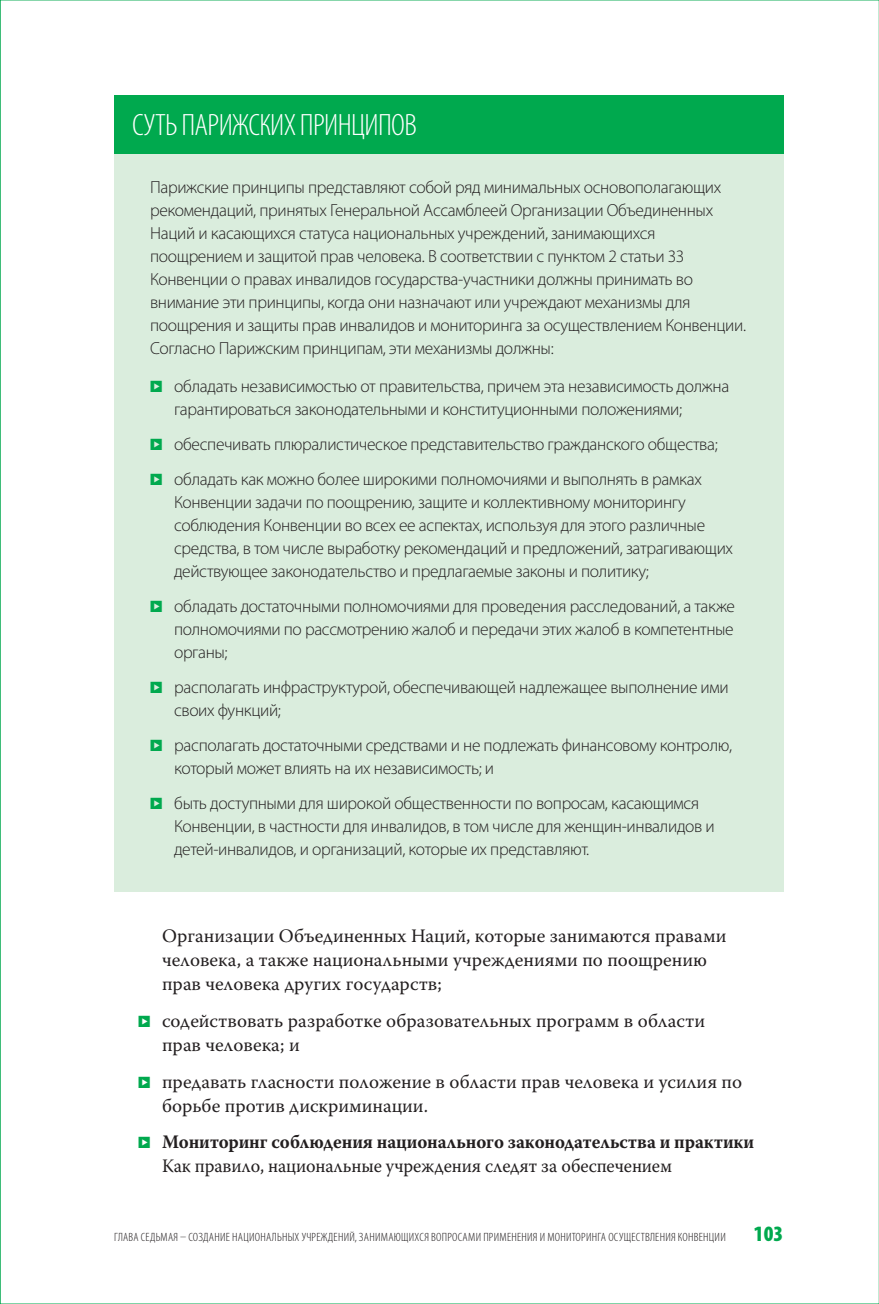
<style>
.page{position:relative;width:879px;height:1304px;background:#fff}
.page>*{position:absolute;margin:0;border:0;box-sizing:border-box;transform-origin:0 0}
.Box-Head_R{font:300 condensed 31px "Myriad Pro";letter-spacing:-.02em;color:#fff;scale:1.05 1}
.t1{font:900 condensed 22px "Myriad Pro";color:#00a94e}
.Text-BulletPoint{font:19px/24px "Warnock Pro";color:#231f20}
.Footnotes{font:19px/24px "Warnock Pro";color:#231f20}
.Text-BulletPoint-2{font:700 19px/24px "Warnock Pro";letter-spacing:-.005em;color:#231f20;scale:.95 1}
.Box-Text_bullet_list{font:300 17.6px/23px "Myriad Pro";letter-spacing:-.02em;color:#231f20}
.Box-Text_R{font:300 17.6px/23px "Myriad Pro";letter-spacing:-.02em;color:#231f20}
.t2{font:300 condensed 12px "Myriad Pro";letter-spacing:.02em;color:#231f20}
.s1{font-family:"Mini Pics ST Directional";font-weight:400;font-size:14px;color:#00a94e}
.s2{font-family:"Mini Pics ST Directional";font-size:14px;color:#00a94e}
.s3{font-weight:400}
</style>
<div class="page">
<svg style="left:0;top:0;width:1px;height:1304px"></svg>
<div style="left:114px;top:96px;width:669px;height:796px;background:#daeddd"></div>
<div style="left:114px;top:96px;width:669px;height:58px;background:#00a94e"></div>
<p class="Box-Head_R" style="left:132px;top:107px;width:272px">СУТЬ ПАРИЖСКИХ ПРИНЦИПОВ</p>
<p class="Box-Text_R" style="left:150px;top:176px;width:597px">Парижские принципы представляют собой ряд минимальных основополагающих рекомендаций, принятых Генеральной Ассамблеей Организации Объединенных Наций и касающихся статуса национальных учреждений, занимающихся поощрением и защитой прав человека. В соответствии с пунктом 2 статьи 33<br>Конвенции о правах инвалидов государства-участники должны принимать во внимание эти принципы, когда они назначают или учреждают механизмы для поощрения и защиты прав инвалидов и мониторинга за осуществлением Конвенции.<br>Согласно Парижским принципам, эти механизмы должны:</p>
<p class="Box-Text_bullet_list" style="left:174px;top:375px;width:557px;text-indent:-24px"><span class="s1">&amp;</span> обладать независимостью от правительства, причем эта независимость должна гарантироваться законодательными и конституционными положениями;</p>
<p class="Box-Text_bullet_list" style="left:150px;top:433px;width:569px"><span class="s1">&amp;</span> обеспечивать плюралистическое представительство гражданского общества;</p>
<p class="Box-Text_bullet_list" style="left:174px;top:468px;width:560px;text-indent:-24px"><span class="s1">&amp;</span> обладать как можно более широкими полномочиями и выполнять в рамках Конвенции задачи по поощрению, защите и коллективному мониторингу соблюдения Конвенции во всех ее аспектах, используя для этого различные средства, в том числе выработку рекомендаций и предложений, затрагивающих действующее законодательство и предлагаемые законы и политику;</p>
<p class="Box-Text_bullet_list" style="left:174px;top:595px;width:562px;text-align:justify;text-indent:-24px"><span class="s1">&amp;</span> обладать достаточными полномочиями для проведения расследований, а также полномочиями по рассмотрению жалоб и передачи этих жалоб в компетентные органы;</p>
<p class="Box-Text_bullet_list" style="left:174px;top:676px;width:556px;text-indent:-24px"><span class="s1">&amp;</span> располагать инфраструктурой, обеспечивающей надлежащее выполнение ими своих функций;</p>
<p class="Box-Text_bullet_list" style="left:174px;top:734px;width:559px;text-indent:-24px"><span class="s1">&amp;</span> располагать достаточными средствами и не подлежать финансовому контролю, который может влиять на их независимость; и</p>
<p class="Box-Text_bullet_list" style="left:174px;top:792px;width:542px;text-indent:-24px"><span class="s1">&amp;</span> быть доступными для широкой общественности по вопросам, касающимся<br>Конвенции, в частности для инвалидов, в том числе для женщин-инвалидов и детей-инвалидов, и организаций, которые их представляют.</p>
<p class="Footnotes" style="left:162px;top:923px;width:566px">Организации Объединенных Наций, которые занимаются правами человека, а также национальными учреждениями по поощрению прав человека других государств;</p>
<p class="Text-BulletPoint" style="left:162px;top:1008px;width:544px;text-indent:-24px"><span class="s2">&amp;</span> содействовать разработке образовательных программ в области прав человека; и</p>
<p class="Text-BulletPoint" style="left:162px;top:1069px;width:581px;text-indent:-24px"><span class="s2">&amp;</span> предавать гласности положение в области прав человека и усилия по борьбе против дискриминации.</p>
<p class="Text-BulletPoint-2" style="left:162px;top:1130px;width:625px;text-indent:-24px"><span class="s1">&amp;</span> Мониторинг соблюдения национального законодательства и практики<br><span class="s3">Как правило, национальные учреждения следят за обеспечением</span></p>
<p class="t2" style="left:114px;top:1229px;width:613px">ГЛАВА СЕДЬМАЯ – СОЗДАНИЕ НАЦИОНАЛЬНЫХ УЧРЕЖДЕНИЙ, ЗАНИМАЮЩИХСЯ ВОПРОСАМИ ПРИМЕНЕНИЯ И МОНИТОРИНГА ОСУЩЕСТВЛЕНИЯ КОНВЕНЦИИ</p>
<p class="t1" style="left:754px;top:1219px;width:31px">103</p>
</div>
